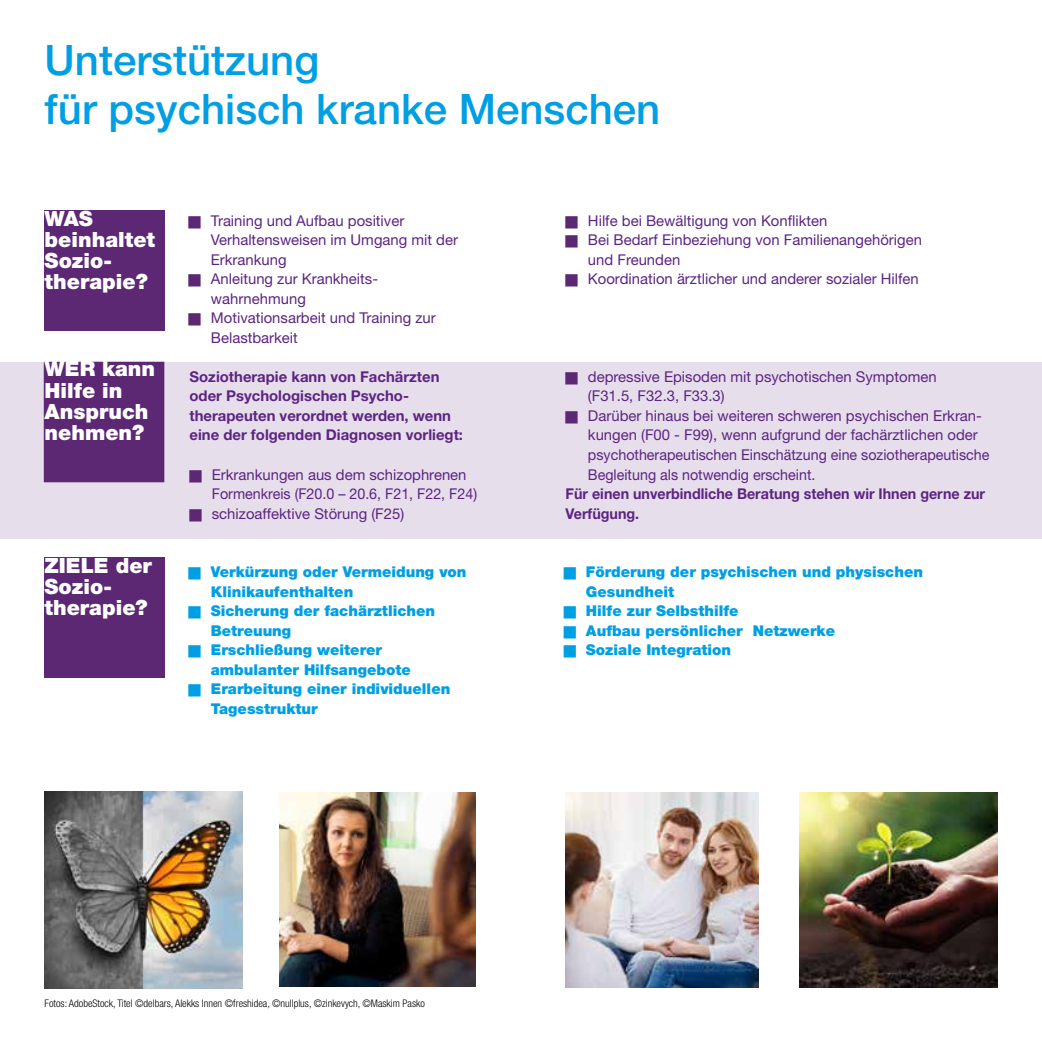
<style>
.page{position:relative;width:1042px;height:1042px;background:#fff}
.page>*{position:absolute;margin:0;border:0;box-sizing:border-box;transform-origin:0 0}
.t1{font:500 42px/48.8px "Helvetica Neue LT Std";color:#009fe3}
.t2{font:900 21px/21.2px "Helvetica Neue LT Std";color:#fff}
.t3{font:14.88px/19.6px "Helvetica Neue LT Std";color:#5c2483}
.t4{font:900 14.88px/19.6px "Helvetica Neue LT Std";color:#009fe3}
.t5{font:700 14.88px/19.6px "Helvetica Neue LT Std";color:#5c2483}
.t6{font:700 14.88px/19.6px "Helvetica Neue LT Std";color:#5c2483;scale:.96 1}
.t7{font:300 condensed 10.5px "Helvetica Neue LT Std";color:#000}
</style>
<div class="page">
<img style="left:45px;top:791px;width:197px;height:197px">
<img style="left:279px;top:792px;width:196px;height:194px">
<img style="left:566px;top:792px;width:192px;height:195px">
<img style="left:800px;top:792px;width:197px;height:196px">
<div style="left:0;top:362px;width:1042px;height:176px;background:#e6deea"></div>
<div style="left:45px;top:211px;width:120px;height:120px;background:#5c2874"></div>
<div style="left:44px;top:362px;width:120px;height:120px;background:#5c2874"></div>
<div style="left:45px;top:558px;width:120px;height:120px;background:#5c2874"></div>
<h1 class="t1" style="left:45px;top:35px;width:617px">Unterstützung<br>für psychisch kranke Menschen</h1>
<h2 class="t2" style="left:45px;top:207px;width:112px">WAS beinhaltet<br>Sozio&shy;therapie?</h2>
<h2 class="t2" style="left:45px;top:358px;width:112px">WER kann<br>Hilfe in<br>Anspruch nehmen?</h2>
<p class="t3" style="left:211px;top:210px;width:249px">Training und Aufbau positiver<br>Verhaltensweisen im Umgang mit der<br>Erkrankung<br>Anleitung zur Krankheits&shy;wahrnehmung<br>Motivationsarbeit und Training zur<br>Belastbarkeit</p>
<p class="t3" style="left:588px;top:210px;width:335px">Hilfe bei Bewältigung von Konflikten<br>Bei Bedarf Einbeziehung von Familienangehörigen und Freunden<br>Koordination ärztlicher und anderer sozialer Hilfen</p>
<p class="t5" style="left:189px;top:366px;width:275px">Soziotherapie kann von Fachärzten oder Psychologischen Psycho&shy;therapeuten verordnet werden, wenn eine der folgenden Diagnosen vorliegt:</p>
<p class="t3" style="left:212px;top:464px;width:267px">Erkrankungen aus dem schizophrenen<br>Formenkreis (F20.0 – 20.6, F21, F22, F24) schizoaffektive Störung (F25)</p>
<p class="t3" style="left:588px;top:366px;width:403px">depressive Episoden mit psychotischen Symptomen<br>(F31.5, F32.3, F33.3)<br>Darüber hinaus bei weiteren schweren psychischen Erkran&shy;kungen (F00 - F99), wenn aufgrund der fachärztlichen oder psychotherapeutischen Einschätzung eine soziotherapeutische Begleitung als notwendig erscheint.</p>
<p class="t6" style="left:566px;top:483px;width:438px">Für einen unverbindliche Beratung stehen wir Ihnen gerne zur<br>Verfügung.</p>
<h2 class="t2" style="left:45px;top:554px;width:109px">ZIELE der<br>Sozio&shy;therapie?</h2>
<p class="t4" style="left:211px;top:562px;width:257px">Verkürzung oder Vermeidung von<br>Klinikaufenthalten<br>Sicherung der fachärztlichen<br>Betreuung<br>Erschließung weiterer ambulanter Hilfsangebote<br>Erarbeitung einer individuellen<br>Tagesstruktur</p>
<p class="t4" style="left:586px;top:562px;width:338px">Förderung der psychischen und physischen<br>Gesundheit<br>Hilfe zur Selbsthilfe<br>Aufbau persönlicher Netzwerke<br>Soziale Integration</p>
<p class="t7" style="left:45px;top:997px;width:382px">Fotos: AdobeStock, Titel ©delbars, Alekks Innen ©freshidea, ©nullplus, ©zinkevych, ©Maskim Pasko</p>
</div>
